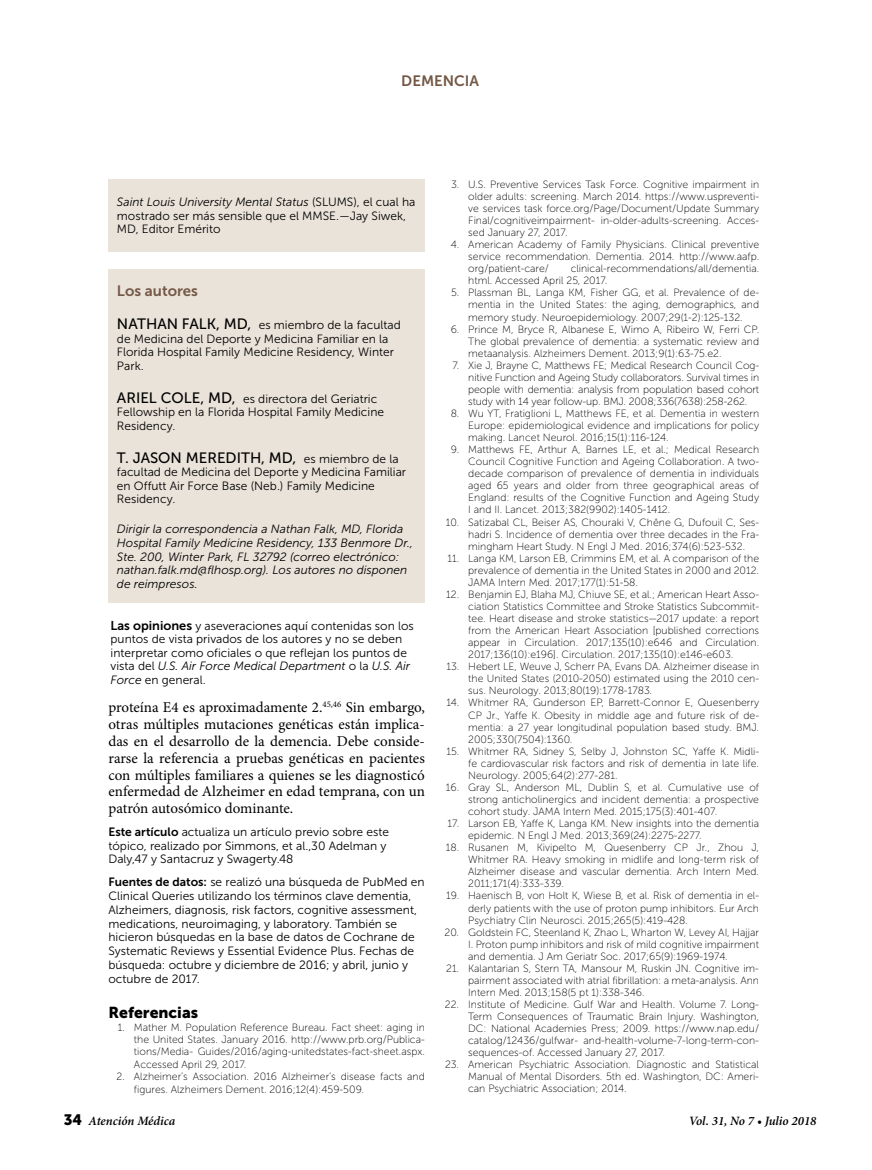
<style>
.page{position:relative;width:872px;height:1170px;background:#fff}
.page>*{position:absolute;margin:0;border:0;box-sizing:border-box;transform-origin:0 0}
.t1{font:15.75px "Museo Sans 900";color:#000}
.t2{font:15px/16.8px "Minion Pro";color:#000;text-align:justify}
.t3{font:15px "Museo Sans 500";color:#000}
.t4{font:15px "Museo Sans 700";color:#745846}
.t5{font:italic 600 12.75px "Minion Pro";letter-spacing:-.005em;color:#000}
.t6{font:12px/13.5px "Museo Sans 300";color:#000}
.t7{font:italic 12px/13.5px "Museo Sans 300";color:#000}
.t8{font:10.5px/12px "Museo Sans 100";color:#000;text-align:justify}
.s1{font-style:italic}
.s2{font-family:"Museo Sans 500";font-size:15px}
.s3{font-family:"Museo Sans 300";font-size:12px}
.s4{font-family:"Museo Sans 700";font-size:12.75px}
.s5{font-family:"Museo Sans 700"}
.s6{font-family:"Museo Sans 900";font-weight:400;font-style:normal;font-size:15px}
</style>
<div class="page">
<div style="left:108px;top:179px;width:317px;height:72px;background:#eae3da"></div>
<div style="left:108px;top:269px;width:317px;height:334px;background:#eae3da"></div>
<h2 class="t4" style="left:401px;top:72px;width:79px">DEMENCIA</h2>
<p class="t6" style="left:117px;top:195px;width:300px"><span class="s1">Saint Louis University Mental Status</span> (SLUMS), el cual ha mostrado ser más sensible que el MMSE.—Jay Siwek,<br>MD, Editor Emérito</p>
<h2 class="t4" style="left:117px;top:283px;width:83px">Los autores</h2>
<p class="t6" style="left:117px;top:318px;width:285px"><span class="s2">NATHAN FALK, MD,</span> es miembro de la facultad de Medicina del Deporte y Medicina Familiar en la Florida Hospital Family Medicine Residency, Winter Park.</p>
<p class="t6" style="left:117px;top:392px;width:269px"><span class="s2">ARIEL COLE, MD,</span> es directora del Geriatric<br>Fellowship en la Florida Hospital Family Medicine<br>Residency.</p>
<h2 class="t3" style="left:117px;top:449px;width:283px">T. JASON MEREDITH, MD, <span class="s3">es miembro de la</span></h2>
<p class="t6" style="left:117px;top:465px;width:291px">facultad de Medicina del Deporte y Medicina Familiar en Offutt Air Force Base (Neb.) Family Medicine<br>Residency.</p>
<p class="t7" style="left:117px;top:522px;width:298px">Dirigir la correspondencia a Nathan Falk, MD, Florida Hospital Family Medicine Residency, 133 Benmore Dr., Ste. 200, Winter Park, FL 32792 (correo electrónico: nathan.falk.md@flhosp.org). Los autores no disponen de reimpresos.</p>
<p class="t6" style="left:111px;top:619px;width:305px"><span class="s4">Las opiniones</span> y aseveraciones aquí contenidas son los puntos de vista privados de los autores y no se deben interpretar como oficiales o que reflejan los puntos de vista del <span class="s1">U.S. Air Force Medical Department</span> o la <span class="s1">U.S. Air Force</span> en general.</p>
<p class="t2" style="left:108px;top:699px;width:318px">proteína E4 es aproximadamente 2.<sup>45,46</sup> Sin embargo, otras múltiples mutaciones genéticas están implica&shy;das en el desarrollo de la demencia. Debe conside&shy;rarse la referencia a pruebas genéticas en pacientes con múltiples familiares a quienes se les diagnosticó enfermedad de Alzheimer en edad temprana, con un patrón autosómico dominante.</p>
<p class="t6" style="left:108px;top:824px;width:282px"><span class="s5">Este artículo</span> actualiza un artículo previo sobre este tópico, realizado por Simmons, et al.,30 Adelman y<br>Daly,47 y Santacruz y Swagerty.48</p>
<p class="t6" style="left:108px;top:874px;width:318px"><span class="s5">Fuentes de datos:</span> se realizó una búsqueda de PubMed en Clinical Queries utilizando los términos clave dementia, Alzheimers, diagnosis, risk factors, cognitive assessment, medications, neuroimaging, y laboratory. También se hicieron búsquedas en la base de datos de Cochrane de Systematic Reviews y Essential Evidence Plus. Fechas de búsqueda: octubre y diciembre de 2016; y abril, junio y octubre de 2017.</p>
<h1 class="t1" style="left:108px;top:1003px;width:91px">Referencias</h1>
<p class="t8" style="left:134px;top:1020px;width:292px;text-indent:-16px">1. Mather M. Population Reference Bureau. Fact sheet: aging in the United States. January 2016. http://www.prb.org/Publica&shy;tions/Media- Guides/2016/aging-unitedstates-fact-sheet.aspx.<br>Accessed April 29, 2017.</p>
<p class="t8" style="left:134px;top:1070px;width:292px;text-indent:-17px">2. Alzheimer’s Association. 2016 Alzheimer’s disease facts and figures. Alzheimers Dement. 2016;12(4):459-509.</p>
<p class="t8" style="left:468px;top:178px;width:292px;text-indent:-17px">3. U.S. Preventive Services Task Force. Cognitive impairment in older adults: screening. March 2014. https://www.uspreventi&shy;ve services task force.org/Page/Document/Update Summary Final/cognitiveimpairment- in-older-adults-screening. Acces&shy;sed January 27, 2017.</p>
<p class="t8" style="left:468px;top:239px;width:292px;text-indent:-17px">4. American Academy of Family Physicians. Clinical preventive service recommendation. Dementia. 2014. http://www.aafp. org/patient-care/</p>
<p class="t8" style="left:468px;top:263px;width:292px;text-indent:102px">clinical-recommendations/all/dementia. html. Accessed April 25, 2017.</p>
<p class="t8" style="left:468px;top:287px;width:292px;text-indent:-17px">5. Plassman BL, Langa KM, Fisher GG, et al. Prevalence of de&shy;mentia in the United States: the aging, demographics, and memory study. Neuroepidemiology. 2007;29(1-2):125-132.</p>
<p class="t8" style="left:468px;top:323px;width:292px;text-indent:-18px">6. Prince M, Bryce R, Albanese E, Wimo A, Ribeiro W, Ferri CP.<br>The global prevalence of dementia: a systematic review and metaanalysis. Alzheimers Dement. 2013;9(1):63-75.e2.</p>
<p class="t8" style="left:468px;top:359px;width:292px;text-indent:-16px">7. Xie J, Brayne C, Matthews FE; Medical Research Council Cog&shy;nitive Function and Ageing Study collaborators. Survival times in people with dementia: analysis from population based cohort study with 14 year follow-up. BMJ. 2008;336(7638):258-262.</p>
<p class="t8" style="left:468px;top:407px;width:292px;text-indent:-18px">8. Wu YT, Fratiglioni L, Matthews FE, et al. Dementia in western Europe: epidemiological evidence and implications for policy making. Lancet Neurol. 2016;15(1):116-124.</p>
<p class="t8" style="left:468px;top:443px;width:292px;text-indent:-17px">9. Matthews FE, Arthur A, Barnes LE, et al.; Medical Research Council Cognitive Function and Ageing Collaboration. A two&shy;decade comparison of prevalence of dementia in individuals aged 65 years and older from three geographical areas of England: results of the Cognitive Function and Ageing Study I and II. Lancet. 2013;382(9902):1405-1412.</p>
<p class="t8" style="left:468px;top:516px;width:292px;text-indent:-22px">10. Satizabal CL, Beiser AS, Chouraki V, Chêne G, Dufouil C, Ses&shy;hadri S. Incidence of dementia over three decades in the Fra&shy;mingham Heart Study. N Engl J Med. 2016;374(6):523-532.</p>
<p class="t8" style="left:468px;top:552px;width:292px;text-indent:-21px">11. Langa KM, Larson EB, Crimmins EM, et al. A comparison of the prevalence of dementia in the United States in 2000 and 2012.<br>JAMA Intern Med. 2017;177(1):51-58.</p>
<p class="t8" style="left:468px;top:588px;width:292px;text-indent:-22px">12. Benjamin EJ, Blaha MJ, Chiuve SE, et al.; American Heart Asso&shy;ciation Statistics Committee and Stroke Statistics Subcommit&shy;tee. Heart disease and stroke statistics—2017 update: a report from the American Heart Association [published corrections appear in Circulation. 2017;135(10):e646 and Circulation.<br>2017;136(10):e196]. Circulation. 2017;135(10):e146-e603.</p>
<p class="t8" style="left:468px;top:660px;width:292px;text-indent:-22px">13. Hebert LE, Weuve J, Scherr PA, Evans DA. Alzheimer disease in the United States (2010-2050) estimated using the 2010 cen&shy;sus. Neurology. 2013;80(19):1778-1783.</p>
<p class="t8" style="left:468px;top:697px;width:292px;text-indent:-22px">14. Whitmer RA, Gunderson EP, Barrett-Connor E, Quesenberry CP Jr., Yaffe K. Obesity in middle age and future risk of de&shy;mentia: a 27 year longitudinal population based study. BMJ.<br>2005;330(7504):1360.</p>
<p class="t8" style="left:468px;top:745px;width:292px;text-indent:-22px">15. Whitmer RA, Sidney S, Selby J, Johnston SC, Yaffe K. Midli&shy;fe cardiovascular risk factors and risk of dementia in late life.<br>Neurology. 2005;64(2):277-281.</p>
<p class="t8" style="left:468px;top:781px;width:292px;text-indent:-22px">16. Gray SL, Anderson ML, Dublin S, et al. Cumulative use of strong anticholinergics and incident dementia: a prospective cohort study. JAMA Intern Med. 2015;175(3):401-407.</p>
<p class="t8" style="left:468px;top:817px;width:292px;text-indent:-21px">17. Larson EB, Yaffe K, Langa KM. New insights into the dementia epidemic. N Engl J Med. 2013;369(24):2275-2277.</p>
<p class="t8" style="left:468px;top:841px;width:292px;text-indent:-22px">18. Rusanen M, Kivipelto M, Quesenberry CP Jr., Zhou J, Whitmer RA. Heavy smoking in midlife and long-term risk of Alzheimer disease and vascular dementia. Arch Intern Med.<br>2011;171(4):333-339.</p>
<p class="t8" style="left:468px;top:889px;width:292px;text-indent:-22px">19. Haenisch B, von Holt K, Wiese B, et al. Risk of dementia in el&shy;derly patients with the use of proton pump inhibitors. Eur Arch Psychiatry Clin Neurosci. 2015;265(5):419-428.</p>
<p class="t8" style="left:468px;top:926px;width:292px;text-indent:-24px">20. Goldstein FC, Steenland K, Zhao L, Wharton W, Levey AI, Hajjar I. Proton pump inhibitors and risk of mild cognitive impairment and dementia. J Am Geriatr Soc. 2017;65(9):1969-1974.</p>
<p class="t8" style="left:468px;top:962px;width:292px;text-indent:-22px">21. Kalantarian S, Stern TA, Mansour M, Ruskin JN. Cognitive im&shy;pairment associated with atrial fibrillation: a meta-analysis. Ann Intern Med. 2013;158(5 pt 1):338-346.</p>
<p class="t8" style="left:468px;top:998px;width:292px;text-indent:-23px">22. Institute of Medicine. Gulf War and Health. Volume 7. Long-Term Consequences of Traumatic Brain Injury. Washington, DC: National Academies Press; 2009. https://www.nap.edu/ catalog/12436/gulfwar- and-health-volume-7-long-term-con&shy;sequences-of. Accessed January 27, 2017.</p>
<p class="t8" style="left:468px;top:1058px;width:292px;text-indent:-23px">23. American Psychiatric Association. Diagnostic and Statistical Manual of Mental Disorders. 5th ed. Washington, DC: Ameri&shy;can Psychiatric Association; 2014.</p>
<p class="t5" style="left:64px;top:1113px;width:113px"><span class="s6">34</span> Atención Médica</p>
<p class="t5" style="left:689px;top:1113px;width:129px">Vol. 31, No 7 • Julio 2018</p>
</div>
